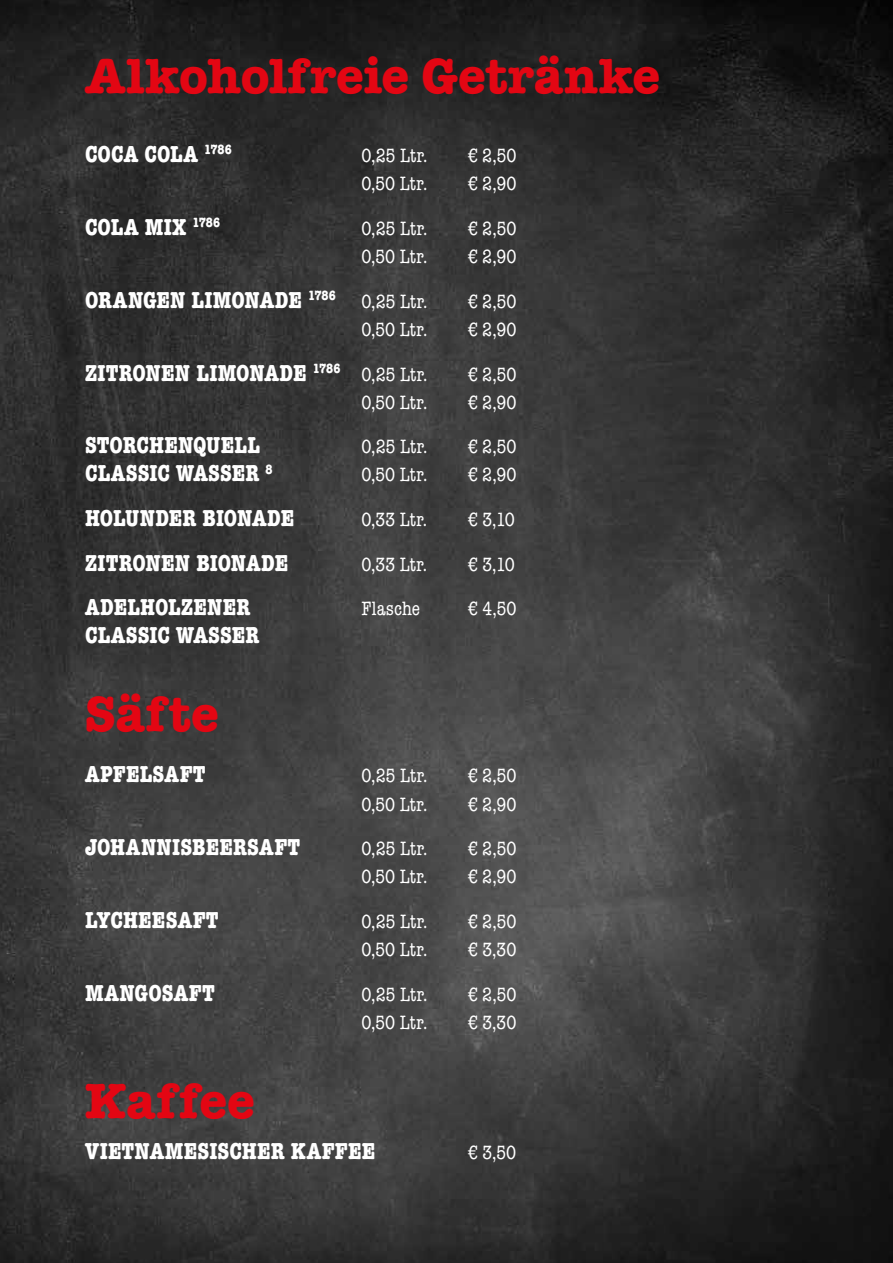
<style>
.page{position:relative;width:893px;height:1263px;background:#fff}
.page>*{position:absolute;margin:0;border:0;box-sizing:border-box;transform-origin:0 0}
.t1{font:700 49.8px "American Typewriter LT";letter-spacing:-.005em;color:#e30613}
.t2{font:700 condensed 23.4px "American Typewriter LT";letter-spacing:.005em;color:#fff}
.t3{font:condensed 19.5px "American Typewriter LT";letter-spacing:-.005em;color:#fff}
.s1{font-weight:400;font-size:19.5px}
</style>
<div class="page">
<img style="left:0;top:0;width:893px;height:1263px">
<h1 class="t1" style="left:85px;top:46px;width:577px">Alkoholfreie Getränke</h1>
<p class="t2" style="left:85px;top:140px;width:148px">COCA COLA <sup>1786</sup></p>
<p class="t3" style="left:361px;top:145px;width:68px">0,25 Ltr.</p>
<p class="t3" style="left:468px;top:145px;width:50px">€ 2,50</p>
<p class="t3" style="left:361px;top:173px;width:67px">0,50 Ltr.</p>
<p class="t3" style="left:468px;top:173px;width:50px">€ 2,90</p>
<p class="t2" style="left:85px;top:213px;width:137px">COLA MIX <sup>1786</sup></p>
<p class="t3" style="left:361px;top:218px;width:68px">0,25 Ltr.</p>
<p class="t3" style="left:468px;top:218px;width:50px">€ 2,50</p>
<p class="t3" style="left:361px;top:246px;width:67px">0,50 Ltr.</p>
<p class="t3" style="left:468px;top:246px;width:50px">€ 2,90</p>
<p class="t2" style="left:85px;top:286px;width:252px">ORANGEN LIMONADE <sup>1786</sup></p>
<p class="t3" style="left:361px;top:290px;width:68px">0,25 Ltr.</p>
<p class="t3" style="left:468px;top:290px;width:50px">€ 2,50</p>
<p class="t3" style="left:361px;top:319px;width:67px">0,50 Ltr.</p>
<p class="t3" style="left:468px;top:319px;width:50px">€ 2,90</p>
<p class="t2" style="left:85px;top:359px;width:344px">ZITRONEN LIMONADE <sup>1786</sup> <span class="s1">0,25 Ltr.</span></p>
<p class="t3" style="left:468px;top:363px;width:50px">€ 2,50</p>
<p class="t3" style="left:361px;top:391px;width:67px">0,50 Ltr.</p>
<p class="t3" style="left:468px;top:391px;width:50px">€ 2,90</p>
<p class="t2" style="left:85px;top:431px;width:176px">STORCHENQUELL</p>
<p class="t3" style="left:361px;top:436px;width:68px">0,25 Ltr.</p>
<p class="t3" style="left:468px;top:436px;width:50px">€ 2,50</p>
<p class="t2" style="left:85px;top:460px;width:189px">CLASSIC WASSER <sup>8</sup></p>
<p class="t3" style="left:361px;top:464px;width:67px">0,50 Ltr.</p>
<p class="t3" style="left:468px;top:464px;width:50px">€ 2,90</p>
<p class="t2" style="left:85px;top:504px;width:211px">HOLUNDER BIONADE</p>
<p class="t3" style="left:361px;top:509px;width:67px">0,33 Ltr.</p>
<p class="t3" style="left:468px;top:509px;width:49px">€ 3,10</p>
<p class="t2" style="left:85px;top:549px;width:205px">ZITRONEN BIONADE</p>
<p class="t3" style="left:361px;top:553px;width:67px">0,33 Ltr.</p>
<p class="t3" style="left:468px;top:553px;width:49px">€ 3,10</p>
<p class="t2" style="left:85px;top:593px;width:167px">ADELHOLZENER</p>
<p class="t3" style="left:361px;top:598px;width:60px">Flasche</p>
<p class="t3" style="left:468px;top:598px;width:50px">€ 4,50</p>
<p class="t2" style="left:85px;top:622px;width:176px">CLASSIC WASSER</p>
<h1 class="t1" style="left:85px;top:684px;width:136px">Säfte</h1>
<p class="t2" style="left:85px;top:761px;width:122px">APFELSAFT</p>
<p class="t3" style="left:361px;top:765px;width:68px">0,25 Ltr.</p>
<p class="t3" style="left:468px;top:765px;width:50px">€ 2,50</p>
<p class="t3" style="left:361px;top:793px;width:67px">0,50 Ltr.</p>
<p class="t3" style="left:468px;top:793px;width:50px">€ 2,90</p>
<p class="t2" style="left:85px;top:833px;width:217px">JOHANNISBEERSAFT</p>
<p class="t3" style="left:361px;top:838px;width:68px">0,25 Ltr.</p>
<p class="t3" style="left:468px;top:838px;width:50px">€ 2,50</p>
<p class="t3" style="left:361px;top:866px;width:67px">0,50 Ltr.</p>
<p class="t3" style="left:468px;top:866px;width:50px">€ 2,90</p>
<p class="t2" style="left:85px;top:906px;width:135px">LYCHEESAFT</p>
<p class="t3" style="left:361px;top:911px;width:68px">0,25 Ltr.</p>
<p class="t3" style="left:468px;top:911px;width:50px">€ 2,50</p>
<p class="t3" style="left:361px;top:939px;width:67px">0,50 Ltr.</p>
<p class="t3" style="left:468px;top:939px;width:50px">€ 3,30</p>
<p class="t2" style="left:85px;top:979px;width:131px">MANGOSAFT</p>
<p class="t3" style="left:361px;top:983px;width:68px">0,25 Ltr.</p>
<p class="t3" style="left:468px;top:983px;width:50px">€ 2,50</p>
<p class="t3" style="left:361px;top:1011px;width:67px">0,50 Ltr.</p>
<p class="t3" style="left:468px;top:1011px;width:50px">€ 3,30</p>
<h1 class="t1" style="left:85px;top:1071px;width:171px">Kaffee</h1>
<p class="t2" style="left:85px;top:1137px;width:292px">VIETNAMESISCHER KAFFEE</p>
<p class="t3" style="left:468px;top:1142px;width:50px">€ 3,50</p>
</div>
